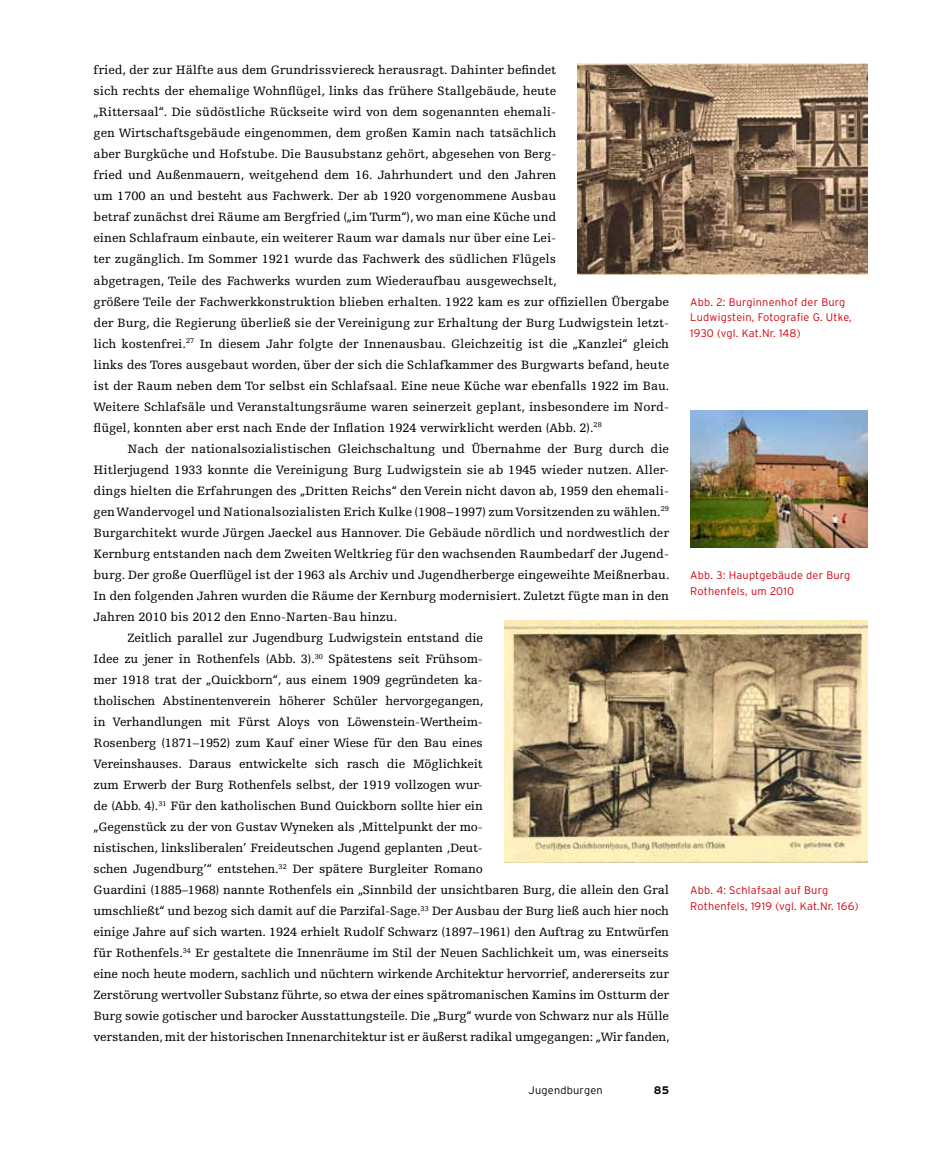
<style>
.page{position:relative;width:936px;height:1149px;background:#fff}
.page>*{position:absolute;margin:0;border:0;box-sizing:border-box;transform-origin:0 0}
.t1{font:12.75px/21px "Egyptienne F";color:#000}
.t2{font:300 10.95px/15.8px "Interstate";letter-spacing:.02em;color:#d1000d}
.t3{font:300 10.95px "Interstate";letter-spacing:.02em;color:#000}
.t4{font:700 10.95px "Interstate";color:#000}
</style>
<div class="page">
<img style="left:577px;top:64px;width:290px;height:210px">
<img style="left:690px;top:411px;width:177px;height:136px">
<img style="left:504px;top:620px;width:363px;height:242px">
<p class="t1" style="left:94px;top:60px;width:577px">fried, der zur Hälfte aus dem Grundrissviereck herausragt. Dahinter befindet<br>sich rechts der ehemalige Wohnflügel, links das frühere Stallgebäude, heute<br>„Rittersaal“. Die südöstliche Rückseite wird von dem sogenannten ehemali-<br>gen Wirtschaftsgebäude eingenommen, dem großen Kamin nach tatsächlich<br>aber Burgküche und Hofstube. Die Bausubstanz gehört, abgesehen von Berg-<br>fried und Außenmauern, weitgehend dem 16. Jahrhundert und den Jahren<br>um 1700 an und besteht aus Fachwerk. Der ab 1920 vorgenommene Ausbau<br>betraf zunächst drei Räume am Bergfried („im Turm“), wo man eine Küche und<br>einen Schlafraum einbaute, ein weiterer Raum war damals nur über eine Lei-<br>ter zugänglich. Im Sommer 1921 wurde das Fachwerk des südlichen Flügels<br>abgetragen, Teile des Fachwerks wurden zum Wiederaufbau ausgewechselt,<br>größere Teile der Fachwerkkonstruktion blieben erhalten. 1922 kam es zur offiziellen Übergabe der Burg, die Regierung überließ sie der Vereinigung zur Erhaltung der Burg Ludwigstein letzt&shy;lich kostenfrei.<sup>27</sup> In diesem Jahr folgte der Innenausbau. Gleichzeitig ist die „Kanzlei“ gleich links des Tores ausgebaut worden, über der sich die Schlafkammer des Burgwarts befand, heute ist der Raum neben dem Tor selbst ein Schlafsaal. Eine neue Küche war ebenfalls 1922 im Bau.<br>Weitere Schlafsäle und Veranstaltungsräume waren seinerzeit geplant, insbesondere im Nord&shy;flügel, konnten aber erst nach Ende der Inflation 1924 verwirklicht werden (Abb. 2).<sup>28</sup></p>
<p class="t1" style="left:128px;top:438px;width:543px">Nach der nationalsozialistischen Gleichschaltung und Übernahme der Burg durch die</p>
<p class="t1" style="left:94px;top:459px;width:577px">Hitlerjugend 1933 konnte die Vereinigung Burg Ludwigstein sie ab 1945 wieder nutzen. Aller-</p>
<p class="t1" style="left:94px;top:480px;width:577px">dings hielten die Erfahrungen des „Dritten Reichs“ den Verein nicht davon ab, 1959 den ehemali-</p>
<p class="t1" style="left:94px;top:501px;width:577px">gen Wandervogel und Nationalsozialisten Erich Kulke (1908−1997) zum Vorsitzenden zu wählen.<sup>29</sup></p>
<p class="t1" style="left:94px;top:522px;width:577px">Burgarchitekt wurde Jürgen Jaeckel aus Hannover. Die Gebäude nördlich und nordwestlich der</p>
<p class="t1" style="left:94px;top:543px;width:577px">Kernburg entstanden nach dem Zweiten Weltkrieg für den wachsenden Raumbedarf der Jugend-</p>
<p class="t1" style="left:94px;top:564px;width:577px">burg. Der große Querflügel ist der 1963 als Archiv und Jugendherberge eingeweihte Meißnerbau.</p>
<p class="t1" style="left:94px;top:585px;width:577px">In den folgenden Jahren wurden die Räume der Kernburg modernisiert. Zuletzt fügte man in den</p>
<p class="t1" style="left:94px;top:606px;width:305px">Jahren 2010 bis 2012 den Enno-Narten-Bau hinzu.</p>
<p class="t1" style="left:128px;top:627px;width:357px">Zeitlich parallel zur Jugendburg Ludwigstein entstand die</p>
<p class="t1" style="left:94px;top:648px;width:391px">Idee zu jener in Rothenfels (Abb. 3).<sup>30</sup> Spätestens seit Frühsom-</p>
<p class="t1" style="left:94px;top:669px;width:391px">mer 1918 trat der „Quickborn“, aus einem 1909 gegründeten ka-</p>
<p class="t1" style="left:94px;top:690px;width:391px">tholischen Abstinentenverein höherer Schüler hervorgegangen,</p>
<p class="t1" style="left:94px;top:711px;width:391px">in Verhandlungen mit Fürst Aloys von Löwenstein-Wertheim-</p>
<p class="t1" style="left:94px;top:732px;width:391px">Rosenberg (1871–1952) zum Kauf einer Wiese für den Bau eines</p>
<p class="t1" style="left:94px;top:753px;width:391px">Vereinshauses. Daraus entwickelte sich rasch die Möglichkeit</p>
<p class="t1" style="left:94px;top:774px;width:391px">zum Erwerb der Burg Rothenfels selbst, der 1919 vollzogen wur-</p>
<p class="t1" style="left:94px;top:795px;width:391px">de (Abb. 4).<sup>31</sup> Für den katholischen Bund Quickborn sollte hier ein</p>
<p class="t1" style="left:94px;top:816px;width:391px">„Gegenstück zu der von Gustav Wyneken als ‚Mittelpunkt der mo-</p>
<p class="t1" style="left:94px;top:837px;width:391px">nistischen, linksliberalen’ Freideutschen Jugend geplanten ‚Deut-</p>
<p class="t1" style="left:94px;top:858px;width:391px">schen Jugendburg’“ entstehen.<sup>32</sup> Der spätere Burgleiter Romano</p>
<p class="t1" style="left:94px;top:879px;width:577px">Guardini (1885–1968) nannte Rothenfels ein „Sinnbild der unsichtbaren Burg, die allein den Gral</p>
<p class="t1" style="left:94px;top:900px;width:577px">umschließt“ und bezog sich damit auf die Parzifal-Sage.<sup>33</sup> Der Ausbau der Burg ließ auch hier noch</p>
<p class="t1" style="left:94px;top:921px;width:577px">einige Jahre auf sich warten. 1924 erhielt Rudolf Schwarz (1897–1961) den Auftrag zu Entwürfen</p>
<p class="t1" style="left:94px;top:942px;width:577px">für Rothenfels.<sup>34</sup> Er gestaltete die Innenräume im Stil der Neuen Sachlichkeit um, was einerseits</p>
<p class="t1" style="left:94px;top:963px;width:577px">eine noch heute modern, sachlich und nüchtern wirkende Architektur hervorrief, andererseits zur</p>
<p class="t1" style="left:94px;top:984px;width:577px">Zerstörung wertvoller Substanz führte, so etwa der eines spätromanischen Kamins im Ostturm der</p>
<p class="t1" style="left:94px;top:1005px;width:577px">Burg sowie gotischer und barocker Ausstattungsteile. Die „Burg“ wurde von Schwarz nur als Hülle</p>
<p class="t1" style="left:94px;top:1026px;width:577px">verstanden, mit der historischen Innenarchitektur ist er äußerst radikal umgegangen: „Wir fanden,</p>
<p class="t3" style="left:528px;top:1083px;width:76px">Jugendburgen</p>
<p class="t4" style="left:654px;top:1083px;width:17px">85</p>
<p class="t2" style="left:690px;top:293px;width:163px">Abb. 2: Burginnenhof der Burg<br>Ludwigstein, Fotografie G. Utke,<br>1930 (vgl. Kat.Nr. 148)</p>
<p class="t2" style="left:690px;top:566px;width:162px">Abb. 3: Hauptgebäude der Burg<br>Rothenfels, um 2010</p>
<p class="t2" style="left:690px;top:881px;width:170px">Abb. 4: Schlafsaal auf Burg<br>Rothenfels, 1919 (vgl. Kat.Nr. 166)</p>
</div>
